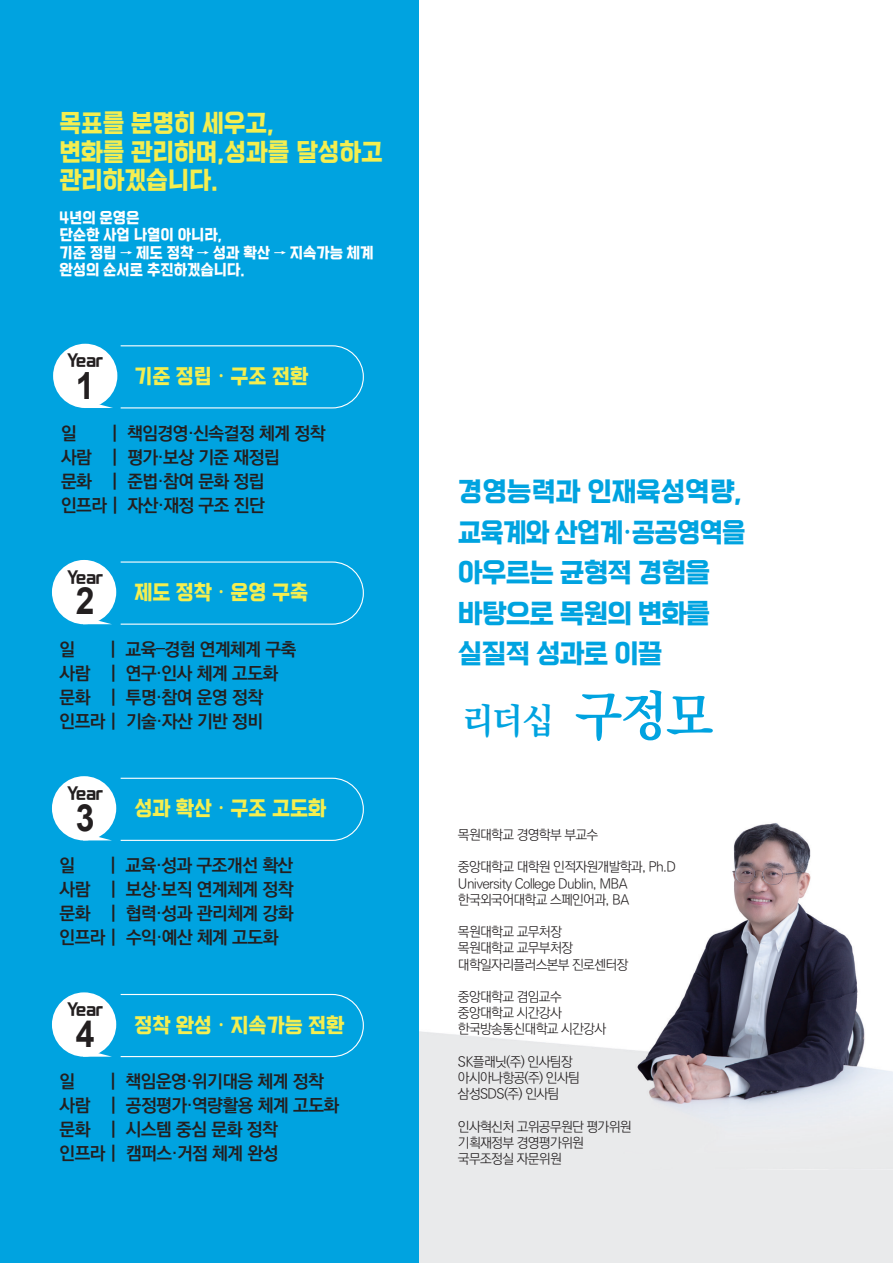
<style>
.page{position:relative;width:893px;height:1263px;background:#fff}
.page>*{position:absolute;margin:0;border:0;box-sizing:border-box;transform-origin:0 0}
.t1{font:700 37.5px "Arial";color:#231f20;scale:.9 1}
.t2{font:700 35.25px "Ko Pub World Batang";color:#00a3e0;scale:.95 1}
.t3{font:25.5px/40.5px "KOHI Baeum";letter-spacing:-.035em;color:#00a3e0;scale:.95 1}
.t4{font:23.55px/28.3px "KOHI Baeum";color:#f4ee50;scale:.9 1}
.t5{font:19.65px "KOHI Baeum";color:#f4ee50;scale:.9 1}
.t6{font:700 18px/24px "Ko Pub World Dotum";letter-spacing:-.025em;color:#231f20}
.t7{font:16.05px "KOHI Baeum";color:#231f20;scale:.9 1}
.t8{font:14.55px/17.4px "KOHI Baeum";color:#fff;scale:.9 1}
.t9{font:300 13.5px/16.2px "Ko Pub World Dotum";letter-spacing:-.05em;color:#231f20}
.s1{font-size:53.25px}
</style>
<div class="page">
<div style="left:0;top:1027px;width:893px;height:236px;background:#e9eaeb"></div>
<img style="left:418px;top:744px;width:475px;height:425px">
<div style="left:0;top:0;width:418px;height:1263px;background:#00a3e0"></div>
<div style="left:53px;top:344px;width:64px;height:64px;background:#fff;border-radius:50%"></div>
<svg style="left:91px;top:401px;width:22px;height:7px"></svg>
<svg style="left:121px;top:345px;width:243px;height:63px"></svg>
<div style="left:52px;top:560px;width:64px;height:64px;background:#fff;border-radius:50%"></div>
<svg style="left:90px;top:617px;width:21px;height:7px"></svg>
<svg style="left:121px;top:561px;width:243px;height:64px"></svg>
<div style="left:52px;top:776px;width:64px;height:64px;background:#fff;border-radius:50%"></div>
<svg style="left:90px;top:833px;width:20px;height:7px"></svg>
<svg style="left:121px;top:778px;width:243px;height:63px"></svg>
<div style="left:52px;top:992px;width:64px;height:65px;background:#fff;border-radius:50%"></div>
<svg style="left:83px;top:1050px;width:29px;height:7px"></svg>
<svg style="left:121px;top:994px;width:243px;height:63px"></svg>
<h3 class="t4" style="left:59px;top:110px;width:361px">목표를 분명히 세우고,<br>변화를 관리하며,성과를 달성하고 관리하겠습니다.</h3>
<p class="t8" style="left:59px;top:210px;width:350px">4년의 운영은<br>단순한 사업 나열이 아니라,<br>기준 정립 → 제도 정착 → 성과 확산 → 지속가능 체계 완성의 순서로 추진하겠습니다.</p>
<p class="t7" style="left:67px;top:351px;width:42px">Year</p>
<h1 class="t1" style="left:76px;top:359px;width:22px">1</h1>
<p class="t5" style="left:134px;top:365px;width:194px">기준 정립 · 구조 전환</p>
<p class="t6" style="left:61px;top:422px;width:266px;text-indent:50px">| 책임경영·신속결정 체계 정착 사람 | 평가·보상 기준 재정립<br>문화 | 준법·참여 문화 정립<br>인프라 | 자산·재정 구조 진단</p>
<p class="t6" style="left:61px;top:422px;width:17px">일</p>
<p class="t7" style="left:67px;top:567px;width:42px">Year</p>
<h1 class="t1" style="left:76px;top:575px;width:22px">2</h1>
<p class="t5" style="left:134px;top:581px;width:194px">제도 정착 · 운영 구축</p>
<p class="t6" style="left:59px;top:638px;width:239px;text-indent:50px">| 교육–경험 연계체계 구축 사람 | 연구·인사 체계 고도화 문화 | 투명·참여 운영 정착 인프라 | 기술·자산 기반 정비</p>
<p class="t6" style="left:59px;top:638px;width:17px">일</p>
<p class="t7" style="left:67px;top:784px;width:42px">Year</p>
<h1 class="t1" style="left:76px;top:791px;width:22px">3</h1>
<p class="t5" style="left:134px;top:797px;width:215px">성과 확산 · 구조 고도화</p>
<p class="t6" style="left:59px;top:854px;width:236px;text-align:justify;text-indent:50px">| 교육·성과 구조개선 확산 사람 | 보상·보직 연계체계 정착 문화 | 협력·성과 관리체계 강화 인프라 | 수익·예산 체계 고도화</p>
<p class="t6" style="left:59px;top:854px;width:17px">일</p>
<p class="t7" style="left:67px;top:1000px;width:42px">Year</p>
<h1 class="t1" style="left:76px;top:1007px;width:22px">4</h1>
<p class="t5" style="left:134px;top:1013px;width:235px">정착 완성 · 지속가능 전환</p>
<p class="t6" style="left:59px;top:1071px;width:281px;text-indent:50px">| 책임운영·위기대응 체계 정착 사람 | 공정평가·역량활용 체계 고도화 문화 | 시스템 중심 문화 정착<br>인프라 | 캠퍼스·거점 체계 완성</p>
<p class="t6" style="left:59px;top:1071px;width:17px">일</p>
<h3 class="t3" style="left:458px;top:472px;width:304px">경영능력과 인재육성역량, 교육계와 산업계·공공영역을 아우르는 균형적 경험을 바탕으로 목원의 변화를 실질적 성과로 이끌</h3>
<h2 class="t2" style="left:462px;top:695px;width:266px">리더십 <span class="s1">구정모</span></h2>
<p class="t9" style="left:458px;top:827px;width:142px">목원대학교 경영학부 부교수</p>
<p class="t9" style="left:458px;top:859px;width:220px">중앙대학교 대학원 인적자원개발학과, Ph.D<br>University College Dublin, MBA 한국외국어대학교 스페인어과, BA</p>
<p class="t9" style="left:458px;top:924px;width:172px">목원대학교 교무처장<br>목원대학교 교무부처장 대학일자리플러스본부 진로센터장</p>
<p class="t9" style="left:458px;top:989px;width:150px">중앙대학교 겸임교수 중앙대학교 시간강사 한국방송통신대학교 시간강사</p>
<p class="t9" style="left:458px;top:1054px;width:123px">SK플래닛(주) 인사팀장 아시아나항공(주) 인사팀 삼성SDS(주) 인사팀</p>
<p class="t9" style="left:458px;top:1119px;width:175px">인사혁신처 고위공무원단 평가위원 기획재정부 경영평가위원 국무조정실 자문위원</p>
</div>
